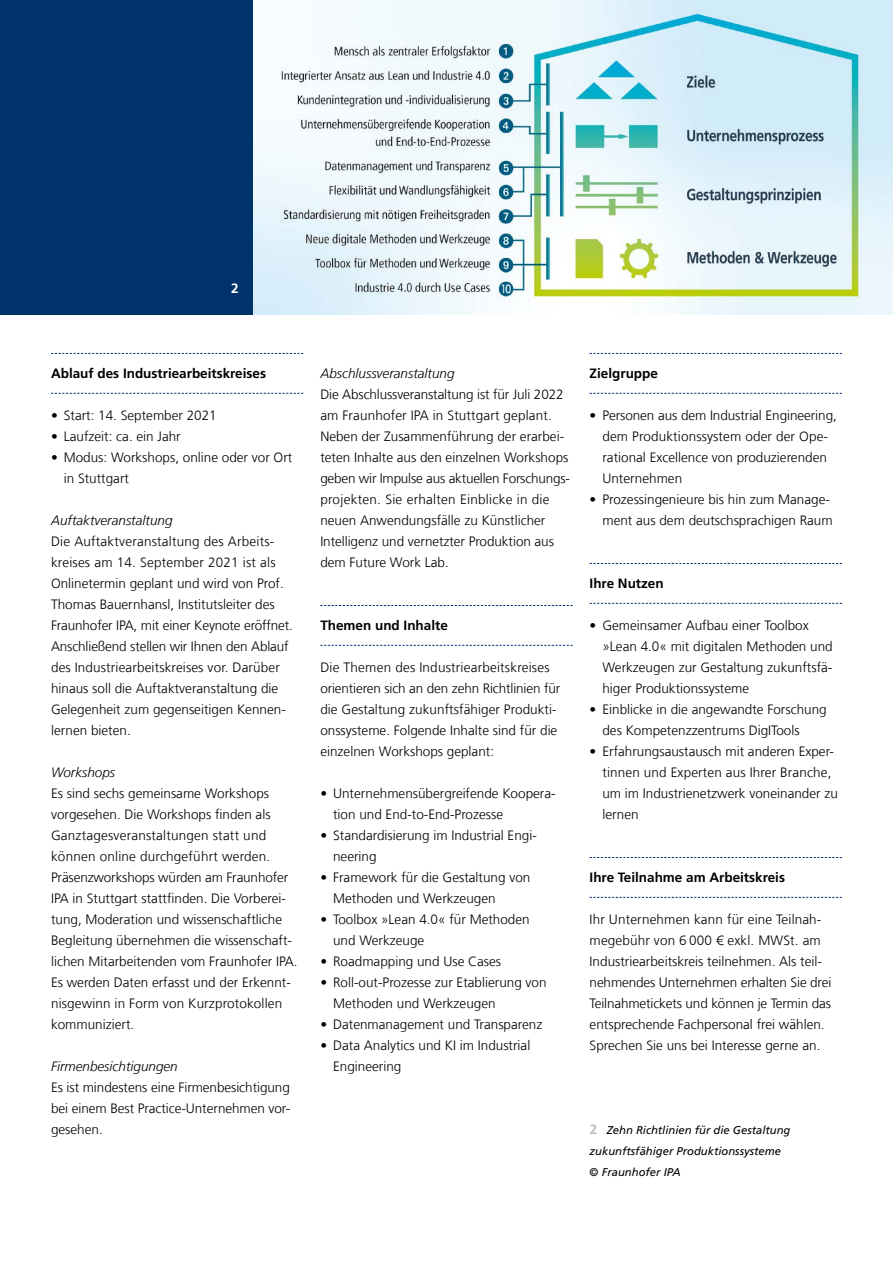
<style>
.page{position:relative;width:893px;height:1263px;background:#fff}
.page>*{position:absolute;margin:0;border:0;box-sizing:border-box;transform-origin:0 0}
.t1{font:300 13.5px/21px "Frutiger LT Com";color:#000}
.t2{font:700 13.5px "Frutiger LT Com";color:#000}
.t3{font:italic 300 13.5px "Frutiger LT Com";color:#000}
.t4{font:700 13.5px "Frutiger LT Com";color:#fff}
.t5{font:italic 11.25px/21px "Frutiger LT Com";color:#000}
.s1{font-weight:700;font-style:normal;font-size:13.5px;color:#bcbcbc}
</style>
<div class="page">
<div style="left:0;top:0;width:893px;height:315px;background:#00336a"></div>
<svg style="left:51px;top:353px;width:252px;height:1px"></svg>
<svg style="left:51px;top:393px;width:252px;height:1px"></svg>
<svg style="left:590px;top:353px;width:252px;height:1px"></svg>
<svg style="left:590px;top:393px;width:252px;height:1px"></svg>
<svg style="left:590px;top:563px;width:252px;height:1px"></svg>
<svg style="left:590px;top:603px;width:252px;height:1px"></svg>
<svg style="left:590px;top:857px;width:252px;height:1px"></svg>
<svg style="left:590px;top:897px;width:252px;height:1px"></svg>
<svg style="left:320px;top:605px;width:253px;height:1px"></svg>
<svg style="left:320px;top:645px;width:253px;height:1px"></svg>
<img style="left:253px;top:0;width:640px;height:315px">
<p class="t4" style="left:231px;top:280px;width:9px">2</p>
<p class="t2" style="left:51px;top:365px;width:217px">Ablauf des Industriearbeitskreises</p>
<p class="t1" style="left:51px;top:405px;width:167px">• Start: 14. September 2021</p>
<p class="t1" style="left:51px;top:426px;width:131px">• Laufzeit: ca. ein Jahr</p>
<p class="t1" style="left:64px;top:447px;width:230px;text-indent:-13px">• Modus: Workshops, online oder vor Ort in Stuttgart</p>
<p class="t3" style="left:51px;top:512px;width:123px">Auftaktveranstaltung</p>
<p class="t1" style="left:51px;top:531px;width:243px">Die Auftaktveranstaltung des Arbeits&shy;kreises am 14. September 2021 ist als Onlinetermin geplant und wird von Prof.<br>Thomas Bauernhansl, Institutsleiter des Fraunhofer IPA, mit einer Keynote eröffnet.<br>Anschließend stellen wir Ihnen den Ablauf des Industriearbeitskreises vor. Darüber hinaus soll die Auftaktveranstaltung die Gelegenheit zum gegenseitigen Kennen&shy;lernen bieten.</p>
<p class="t3" style="left:51px;top:764px;width:66px">Workshops</p>
<p class="t1" style="left:51px;top:783px;width:248px">Es sind sechs gemeinsame Workshops vorgesehen. Die Workshops finden als Ganztagesveranstaltungen statt und können online durchgeführt werden.<br>Präsenzworkshops würden am Fraunhofer IPA in Stuttgart stattfinden. Die Vorberei&shy;tung, Moderation und wissenschaftliche Begleitung übernehmen die wissenschaft&shy;lichen Mitarbeitenden vom Fraunhofer IPA.<br>Es werden Daten erfasst und der Erkennt&shy;nisgewinn in Form von Kurzprotokollen kommuniziert.</p>
<p class="t3" style="left:51px;top:1058px;width:128px">Firmenbesichtigungen</p>
<p class="t1" style="left:51px;top:1077px;width:241px;text-align:justify">Es ist mindestens eine Firmenbesichtigung bei einem Best Practice-Unternehmen vor&shy;gesehen.</p>
<p class="t3" style="left:320px;top:365px;width:136px">Abschlussveranstaltung</p>
<p class="t1" style="left:320px;top:384px;width:251px">Die Abschlussveranstaltung ist für Juli 2022 am Fraunhofer IPA in Stuttgart geplant.<br>Neben der Zusammenführung der erarbei&shy;teten Inhalte aus den einzelnen Workshops geben wir Impulse aus aktuellen Forschungs&shy;projekten. Sie erhalten Einblicke in die neuen Anwendungsfälle zu Künstlicher Intelligenz und vernetzter Produktion aus dem Future Work Lab.</p>
<p class="t2" style="left:320px;top:617px;width:129px">Themen und Inhalte</p>
<p class="t1" style="left:320px;top:657px;width:241px">Die Themen des Industriearbeitskreises orientieren sich an den zehn Richtlinien für die Gestaltung zukunftsfähiger Produkti&shy;onssysteme. Folgende Inhalte sind für die einzelnen Workshops geplant:</p>
<p class="t1" style="left:333px;top:783px;width:223px;text-indent:-13px">• Unternehmensübergreifende Koopera&shy;tion und End-to-End-Prozesse</p>
<p class="t1" style="left:333px;top:825px;width:205px;text-indent:-13px">• Standardisierung im Industrial Engi&shy;neering</p>
<p class="t1" style="left:333px;top:867px;width:199px;text-indent:-13px">• Framework für die Gestaltung von<br>Methoden und Werkzeugen</p>
<p class="t1" style="left:333px;top:909px;width:198px;text-indent:-13px">• Toolbox »Lean 4.0« für Methoden und Werkzeuge</p>
<p class="t1" style="left:320px;top:951px;width:182px">• Roadmapping und Use Cases</p>
<p class="t1" style="left:333px;top:972px;width:215px;text-indent:-13px">• Roll-out-Prozesse zur Etablierung von<br>Methoden und Werkzeugen</p>
<p class="t1" style="left:320px;top:1014px;width:224px">• Datenmanagement und Transparenz</p>
<p class="t1" style="left:333px;top:1035px;width:199px;text-indent:-13px">• Data Analytics und KI im Industrial<br>Engineering</p>
<p class="t2" style="left:590px;top:365px;width:70px">Zielgruppe</p>
<p class="t1" style="left:602px;top:405px;width:236px;text-indent:-13px">• Personen aus dem Industrial Engineering, dem Produktionssystem oder der Ope&shy;rational Excellence von produzierenden Unternehmen</p>
<p class="t1" style="left:590px;top:489px;width:245px;text-align:right">• Prozessingenieure bis hin zum Manage&shy;ment aus dem deutschsprachigen Raum</p>
<p class="t2" style="left:590px;top:575px;width:76px">Ihre Nutzen</p>
<p class="t1" style="left:602px;top:615px;width:232px;text-indent:-13px">• Gemeinsamer Aufbau einer Toolbox »Lean 4.0« mit digitalen Methoden und Werkzeugen zur Gestaltung zukunftsfä&shy;higer Produktionssysteme</p>
<p class="t1" style="left:602px;top:699px;width:226px;text-indent:-13px">• Einblicke in die angewandte Forschung des Kompetenzzentrums DigITools</p>
<p class="t1" style="left:602px;top:741px;width:237px;text-indent:-13px">• Erfahrungsaustausch mit anderen Exper&shy;tinnen und Experten aus Ihrer Branche, um im Industrienetzwerk voneinander zu lernen</p>
<p class="t2" style="left:590px;top:869px;width:197px">Ihre Teilnahme am Arbeitskreis</p>
<p class="t1" style="left:590px;top:909px;width:243px">Ihr Unternehmen kann für eine Teilnah&shy;megebühr von 6 000 € exkl. MWSt. am Industriearbeitskreis teilnehmen. Als teil&shy;nehmendes Unternehmen erhalten Sie drei Teilnahmetickets und können je Termin das entsprechende Fachpersonal frei wählen.<br>Sprechen Sie uns bei Interesse gerne an.</p>
<p class="t5" style="left:590px;top:1120px;width:202px"><span class="s1">2</span> Zehn Richtlinien für die Gestaltung zukunftsfähiger Produktionssysteme © Fraunhofer IPA</p>
</div>
